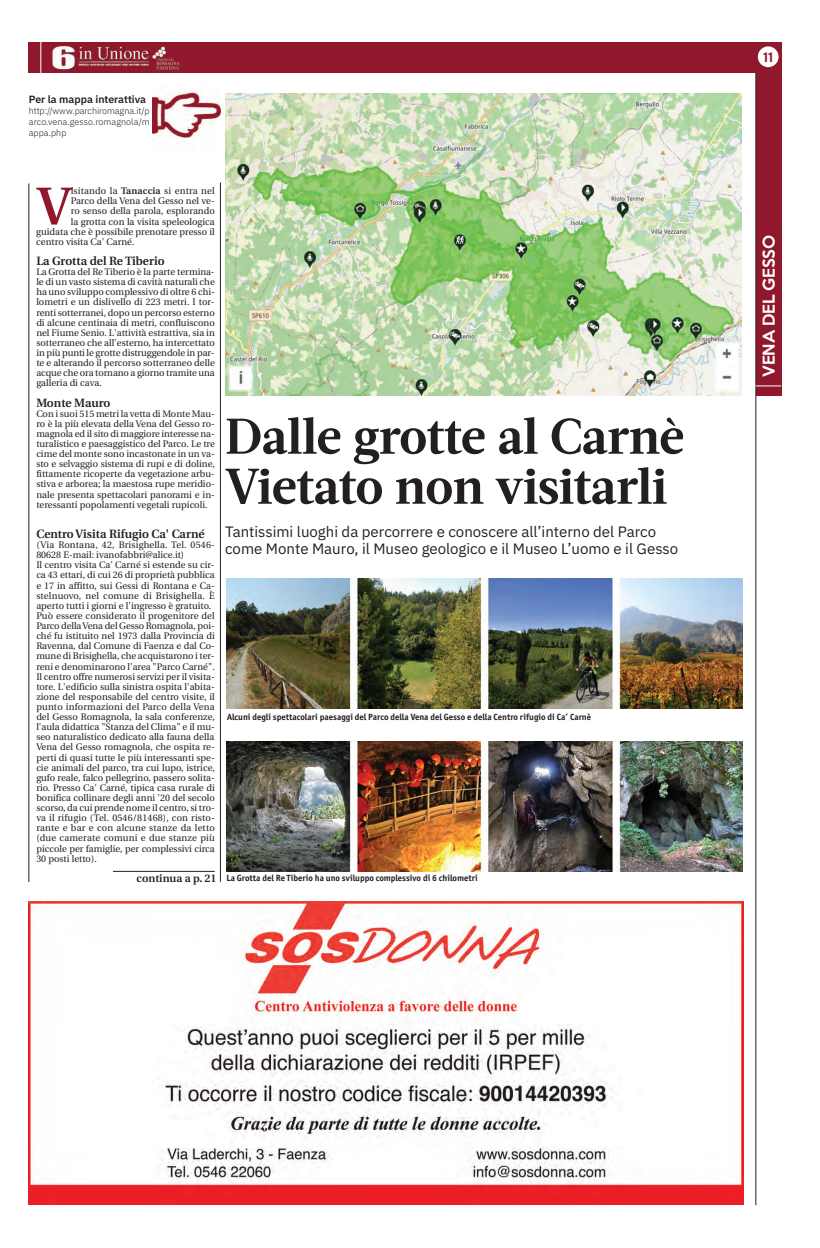
<style>
.page{position:relative;width:820px;height:1248px;background:#fff}
.page>*{position:absolute;margin:0;border:0;box-sizing:border-box;transform-origin:0 0}
.t1{font:600 53.3px "Utopia";color:#90182c}
.t2{font:700 50px/50px "Acta";letter-spacing:-.015em;color:#231f20}
.t3{font:15px/17px "IBM Plex Sans";color:#231f20}
.t4{font:500 15px "Keep Calm";color:#fff}
.t5{font:600 12px "Utopia";color:#231f20}
.t6{font:500 12px "Keep Calm";color:#90182c}
.t7{font:600 11px "Utopia";color:#231f20}
.t8{font:600 10.5px "IBM Plex Sans";color:#231f20}
.t9{font:9.5px/10.1px "Utopia";color:#231f20;text-align:justify}
.t10{font:700 9px "Officina Sans ITC Std";color:#231f20}
.t11{font:300 9px/10.8px "IBM Plex Sans";color:#231f20;text-align:justify}
.s1{font-weight:600}
</style>
<div class="page">
<div style="left:755px;top:42px;width:26px;height:354px;background:#90182c"></div>
<div style="left:28px;top:42px;width:753px;height:31px;background:#90182c"></div>
<hr style="left:40px;top:37px;width:1px;height:42px;background:#fff">
<div style="left:757px;top:46px;width:21px;height:21px;background:#fff;border-radius:50%"></div>
<hr style="left:755px;top:72px;width:1px;height:1132px;background:#231f20">
<img style="left:52px;top:46px;width:130px;height:25px">
<svg style="left:755px;top:385px;width:25px;height:1px"></svg>
<img style="left:29px;top:901px;width:714px;height:303px">
<hr style="left:220px;top:182px;width:1px;height:699px;background:#231f20">
<hr style="left:29px;top:183px;width:1px;height:698px;background:#231f20">
<img style="left:225px;top:93px;width:516px;height:303px">
<img style="left:227px;top:578px;width:515px;height:130px">
<img style="left:226px;top:741px;width:516px;height:130px">
<hr style="left:113px;top:871px;width:102px;height:1px;background:#231f20">
<img style="left:153px;top:91px;width:67px;height:48px">
<p class="t8" style="left:29px;top:93px;width:119px">Per la mappa interattiva</p>
<p class="t11" style="left:29px;top:106px;width:122px">http://www.parchiromagna.it/p arco.vena.gesso.romagnola/m appa.php</p>
<h1 class="t1" style="left:37px;top:185px;width:35px">V</h1>
<p class="t9" style="left:71px;top:187px;width:145px">isitando la <span class="s1">Tanaccia</span> si entra nel</p>
<p class="t9" style="left:71px;top:197px;width:145px">Parco della Vena del Gesso nel ve-</p>
<p class="t9" style="left:71px;top:207px;width:145px">ro senso della parola, esplorando</p>
<p class="t9" style="left:71px;top:217px;width:145px">la grotta con la visita speleologica</p>
<p class="t9" style="left:36px;top:227px;width:180px">guidata che è possibile prenotare presso il</p>
<p class="t9" style="left:36px;top:237px;width:100px">centro visita Ca' Carné.</p>
<p class="t5" style="left:36px;top:256px;width:130px">La Grotta del Re Tiberio</p>
<p class="t9" style="left:36px;top:268px;width:180px">La Grotta del Re Tiberio è la parte termina&shy;le di un vasto sistema di cavità naturali che ha uno sviluppo complessivo di oltre 6 chi&shy;lometri e un dislivello di 223 metri. I tor&shy;renti sotterranei, dopo un percorso esterno di alcune centinaia di metri, confluiscono nel Fiume Senio. L'attività estrattiva, sia in sotterraneo che all'esterno, ha intercettato in più punti le grotte distruggendole in par&shy;te e alterando il percorso sotterraneo delle acque che ora tornano a giorno tramite una galleria di cava.</p>
<p class="t5" style="left:36px;top:397px;width:76px">Monte Mauro</p>
<p class="t9" style="left:36px;top:409px;width:180px">Con i suoi 515 metri la vetta di Monte Mau&shy;ro è la più elevata della Vena del Gesso ro&shy;magnola ed il sito di maggiore interesse na&shy;turalistico e paesaggistico del Parco. Le tre cime del monte sono incastonate in un va&shy;sto e selvaggio sistema di rupi e di doline, fittamente ricoperte da vegetazione arbu&shy;stiva e arborea; la maestosa rupe meridio&shy;nale presenta spettacolari panorami e in&shy;teressanti popolamenti vegetali rupicoli.</p>
<p class="t5" style="left:36px;top:529px;width:170px">Centro Visita Rifugio Ca' Carné</p>
<p class="t9" style="left:36px;top:540px;width:180px;text-align:left">(Via Rontana, 42, Brisighella. Tel. 0546- 80628 E-mail: ivanofabbri@alice.it)<br>Il centro visita Ca' Carné si estende su cir&shy;ca 43 ettari, di cui 26 di proprietà pubblica e 17 in affitto, sui Gessi di Rontana e Ca&shy;stelnuovo, nel comune di Brisighella. È aperto tutti i giorni e l'ingresso è gratuito.<br>Può essere considerato il progenitore del Parco della Vena del Gesso Romagnola, poi&shy;ché fu istituito nel 1973 dalla Provincia di Ravenna, dal Comune di Faenza e dal Co&shy;mune di Brisighella, che acquistarono i ter&shy;reni e denominarono l'area "Parco Carné".<br>Il centro offre numerosi servizi per il visita&shy;tore. L'edificio sulla sinistra ospita l'abita&shy;zione del responsabile del centro visite, il punto informazioni del Parco della Vena del Gesso Romagnola, la sala conferenze, l'aula didattica "Stanza del Clima" e il mu&shy;seo naturalistico dedicato alla fauna della Vena del Gesso romagnola, che ospita re&shy;perti di quasi tutte le più interessanti spe&shy;cie animali del parco, tra cui lupo, istrice, gufo reale, falco pellegrino, passero solita&shy;rio. Presso Ca' Carné, tipica casa rurale di bonifica collinare degli anni '20 del secolo scorso, da cui prende nome il centro, si tro&shy;va il rifugio (Tel. 0546/81468), con risto&shy;rante e bar e con alcune stanze da letto (due camerate comuni e due stanze più piccole per famiglie, per complessivi circa 30 posti letto).</p>
<p class="t7" style="left:136px;top:873px;width:82px">continua a p. 21</p>
<h2 class="t2" style="left:225px;top:416px;width:460px">Dalle grotte al Carnè<br>Vietato non visitarli</h2>
<h3 class="t3" style="left:225px;top:524px;width:454px">Tantissimi luoghi da percorrere e conoscere all’interno del Parco come Monte Mauro, il Museo geologico e il Museo L’uomo e il Gesso</h3>
<p class="t10" style="left:227px;top:713px;width:365px">Alcuni degli spettacolari paesaggi del Parco della Vena del Gesso e della Centro rifugio di Ca’ Carnè</p>
<p class="t10" style="left:226px;top:874px;width:253px">La Grotta del Re Tiberio ha uno sviluppo complessivo di 6 chilometri</p>
<p class="t6" style="left:762px;top:51px;width:12px">11</p>
<h3 class="t4" style="left:760px;top:377px;width:144px;rotate:-90deg">VENA DEL GESSO</h3>
</div>
